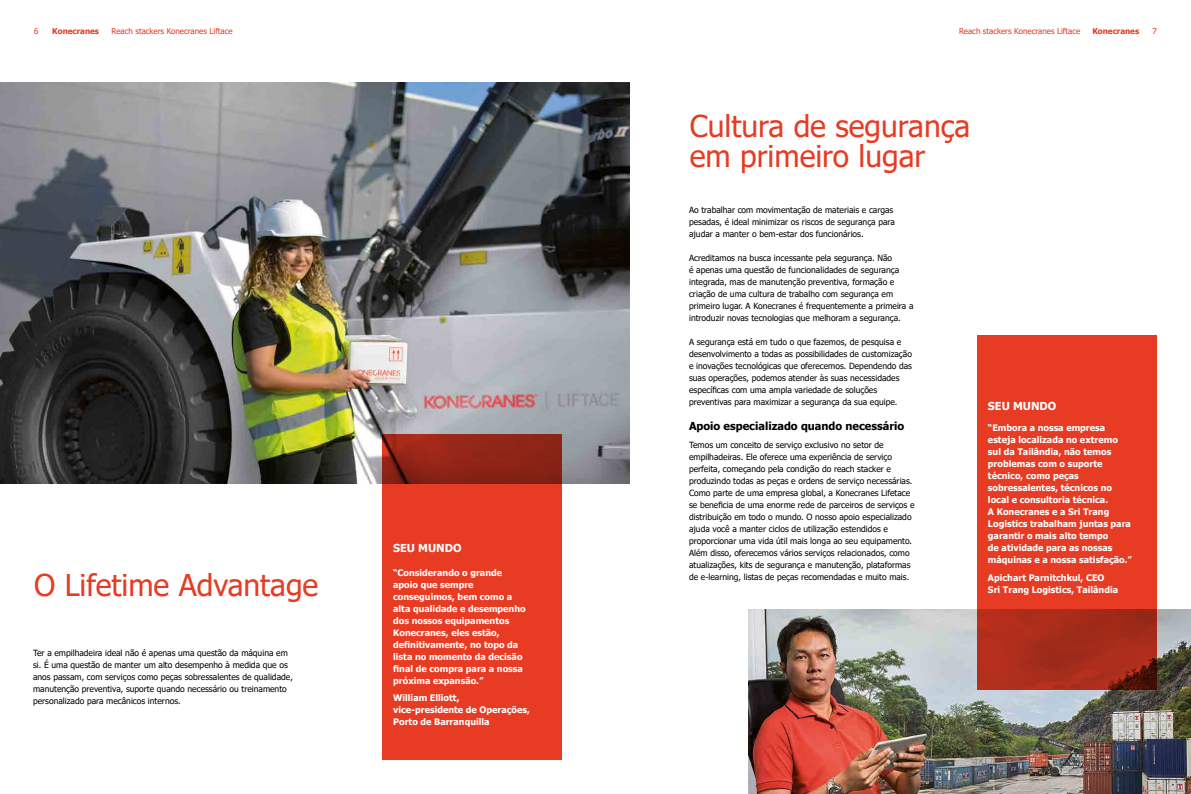
<style>
.page{position:relative;width:1191px;height:794px;background:#fff}
.page>*{position:absolute;margin:0;border:0;box-sizing:border-box;transform-origin:0 0}
.t1{font:30px/30px "Tahoma";color:#e73b23}
.t2{font:700 11px "Tahoma";color:#000}
.t3{font:700 11px "Tahoma";color:#fff}
.t4{font:700 9px/12px "Tahoma";color:#fff}
.t5{font:8.5px/12px "Tahoma";color:#000}
.t6{font:8px "Tahoma";color:#e73b23}
.t7{font:700 8px "Tahoma";color:#e73b23}
</style>
<div class="page">
<img style="left:0;top:82px;width:629px;height:401px">
<div style="left:382px;top:435px;width:179px;height:325px;background:#e73b23"></div>
<img style="left:748px;top:609px;width:443px;height:185px">
<svg style="left:977px;top:335px;width:180px;height:355px;background:#d83720"></svg>
<p class="t6" style="left:34px;top:26px;width:6px">6</p>
<p class="t7" style="left:52px;top:25px;width:48px">Konecranes</p>
<p class="t6" style="left:112px;top:26px;width:123px">Reach stackers Konecranes Liftace</p>
<p class="t6" style="left:959px;top:26px;width:123px">Reach stackers Konecranes Liftace</p>
<p class="t7" style="left:1092px;top:25px;width:48px">Konecranes</p>
<p class="t6" style="left:1152px;top:26px;width:6px">7</p>
<h1 class="t1" style="left:34px;top:572px;width:286px">O Lifetime Advantage</h1>
<p class="t5" style="left:33px;top:647px;width:261px">Ter a empilhadeira ideal não é apenas uma questão da máquina em si. É uma questão de manter um alto desempenho à medida que os anos passam, com serviços como peças sobressalentes de qualidade, manutenção preventiva, suporte quando necessário ou treinamento personalizado para mecânicos internos.</p>
<p class="t3" style="left:393px;top:540px;width:70px">SEU MUNDO</p>
<p class="t4" style="left:393px;top:567px;width:134px">“Considerando o grande apoio que sempre conseguimos, bem como a alta qualidade e desempenho dos nossos equipamentos<br>Konecranes, eles estão, definitivamente, no topo da lista no momento da decisão final de compra para a nossa próxima expansão.”</p>
<p class="t4" style="left:393px;top:692px;width:138px">William Elliott, vice-presidente de Operações,<br>Porto de Barranquilla</p>
<h1 class="t1" style="left:690px;top:113px;width:282px">Cultura de segurança em primeiro lugar</h1>
<p class="t5" style="left:689px;top:205px;width:207px">Ao trabalhar com movimentação de materiais e cargas pesadas, é ideal minimizar os riscos de segurança para ajudar a manter o bem-estar dos funcionários.</p>
<p class="t5" style="left:689px;top:253px;width:226px">Acreditamos na busca incessante pela segurança. Não<br>é apenas uma questão de funcionalidades de segurança integrada, mas de manutenção preventiva, formação e criação de uma cultura de trabalho com segurança em primeiro lugar. A Konecranes é frequentemente a primeira a introduzir novas tecnologias que melhoram a segurança.</p>
<p class="t5" style="left:689px;top:337px;width:224px">A segurança está em tudo o que fazemos, de pesquisa e desenvolvimento a todas as possibilidades de customização e inovações tecnológicas que oferecemos. Dependendo das suas operações, podemos atender às suas necessidades específicas com uma ampla variedade de soluções preventivas para maximizar a segurança da sua equipe.</p>
<p class="t2" style="left:689px;top:418px;width:217px">Apoio especializado quando necessário</p>
<p class="t5" style="left:689px;top:439px;width:227px">Temos um conceito de serviço exclusivo no setor de empilhadeiras. Ele oferece uma experiência de serviço perfeita, começando pela condição do reach stacker e produzindo todas as peças e ordens de serviço necessárias.<br>Como parte de uma empresa global, a Konecranes Lifetace se beneficia de uma enorme rede de parceiros de serviços e distribuição em todo o mundo. O nosso apoio especializado ajuda você a manter ciclos de utilização estendidos e proporcionar uma vida útil mais longa ao seu equipamento.<br>Além disso, oferecemos vários serviços relacionados, como atualizações, kits de segurança e manutenção, plataformas de e-learning, listas de peças recomendadas e muito mais.</p>
<p class="t3" style="left:988px;top:399px;width:70px">SEU MUNDO</p>
<p class="t4" style="left:988px;top:422px;width:146px">“Embora a nossa empresa esteja localizada no extremo sul da Tailândia, não temos problemas com o suporte técnico, como peças sobressalentes, técnicos no local e consultoria técnica.<br>A Konecranes e a Sri Trang<br>Logistics trabalham juntas para garantir o mais alto tempo<br>de atividade para as nossas máquinas e a nossa satisfação.”</p>
<p class="t4" style="left:988px;top:571px;width:132px">Apichart Parnitchkul, CEO<br>Sri Trang Logistics, Tailândia</p>
</div>
